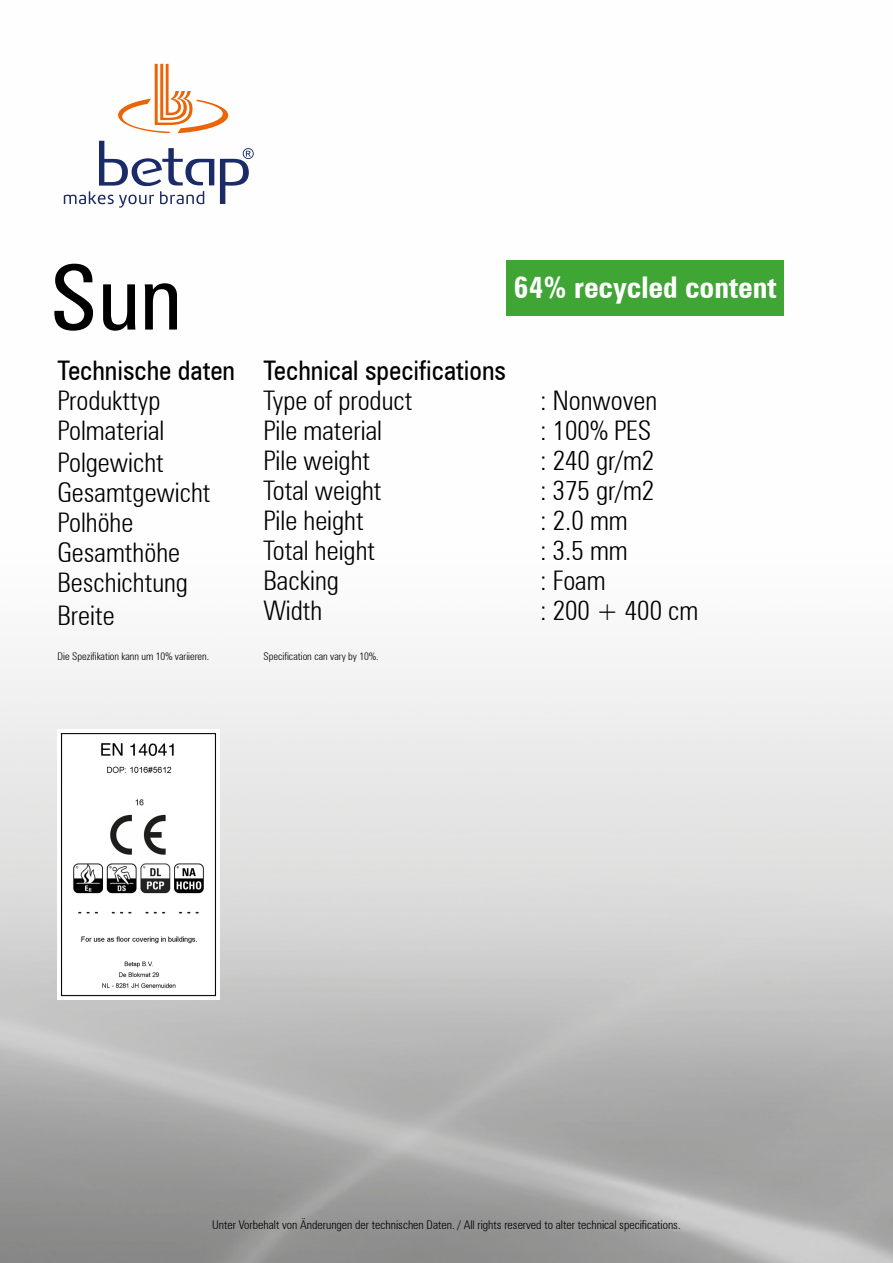
<style>
.page{position:relative;width:893px;height:1263px;background:#fff}
.page>*{position:absolute;margin:0;border:0;box-sizing:border-box;transform-origin:0 0}
.t1{font:condensed 90px "Zurich BT";color:#000}
.t2{font:700 condensed 30px "Zurich BT";color:#fff}
.t3{font:300 condensed 27px/30px "Zurich BT";color:#000}
.t4{font:condensed 27px "Zurich BT";color:#000}
.t5{font:300 condensed 12px "Zurich BT";color:#000}
.t6{font:300 condensed 10.5px "Zurich BT";color:#000}
</style>
<div class="page">
<img style="left:0;top:63px;width:893px;height:1200px">
<svg style="left:118px;top:64px;width:110px;height:69px"></svg>
<svg style="left:64px;top:141px;width:150px;height:67px"></svg>
<svg style="left:220px;top:148px;width:34px;height:56px"></svg>
<img style="left:58px;top:729px;width:162px;height:270px">
<div style="left:507px;top:260px;width:277px;height:56px;background:#3fa535"></div>
<h1 class="t1" style="left:51px;top:243px;width:132px">Sun</h1>
<p class="t4" style="left:58px;top:354px;width:179px">Technische daten</p>
<p class="t3" style="left:58px;top:385px;width:108px">Produkttyp<br>Polmaterial</p>
<p class="t3" style="left:58px;top:447px;width:154px">Polgewicht<br>Gesamtgewicht<br>Polhöhe<br>Gesamthöhe<br>Beschichtung</p>
<p class="t3" style="left:58px;top:600px;width:58px">Breite</p>
<p class="t6" style="left:58px;top:650px;width:153px">Die Spezifikation kann um 10% variieren.</p>
<p class="t2" style="left:514px;top:269px;width:264px">64% recycled content</p>
<p class="t4" style="left:264px;top:354px;width:244px">Technical specifications</p>
<p class="t3" style="left:264px;top:385px;width:150px">Type of product<br>Pile material<br>Pile weight<br>Total weight<br>Pile height<br>Total height<br>Backing<br>Width</p>
<p class="t6" style="left:264px;top:650px;width:116px">Specification can vary by 10%.</p>
<p class="t3" style="left:540px;top:385px;width:160px">: Nonwoven<br>: 100% PES<br>: 240 gr/m2<br>: 375 gr/m2<br>: 2.0 mm<br>: 3.5 mm<br>: Foam<br>: 200 + 400 cm</p>
<p class="t5" style="left:212px;top:1217px;width:470px">Unter Vorbehalt von Änderungen der technischen Daten. / All rights reserved to alter technical specifications.</p>
</div>
